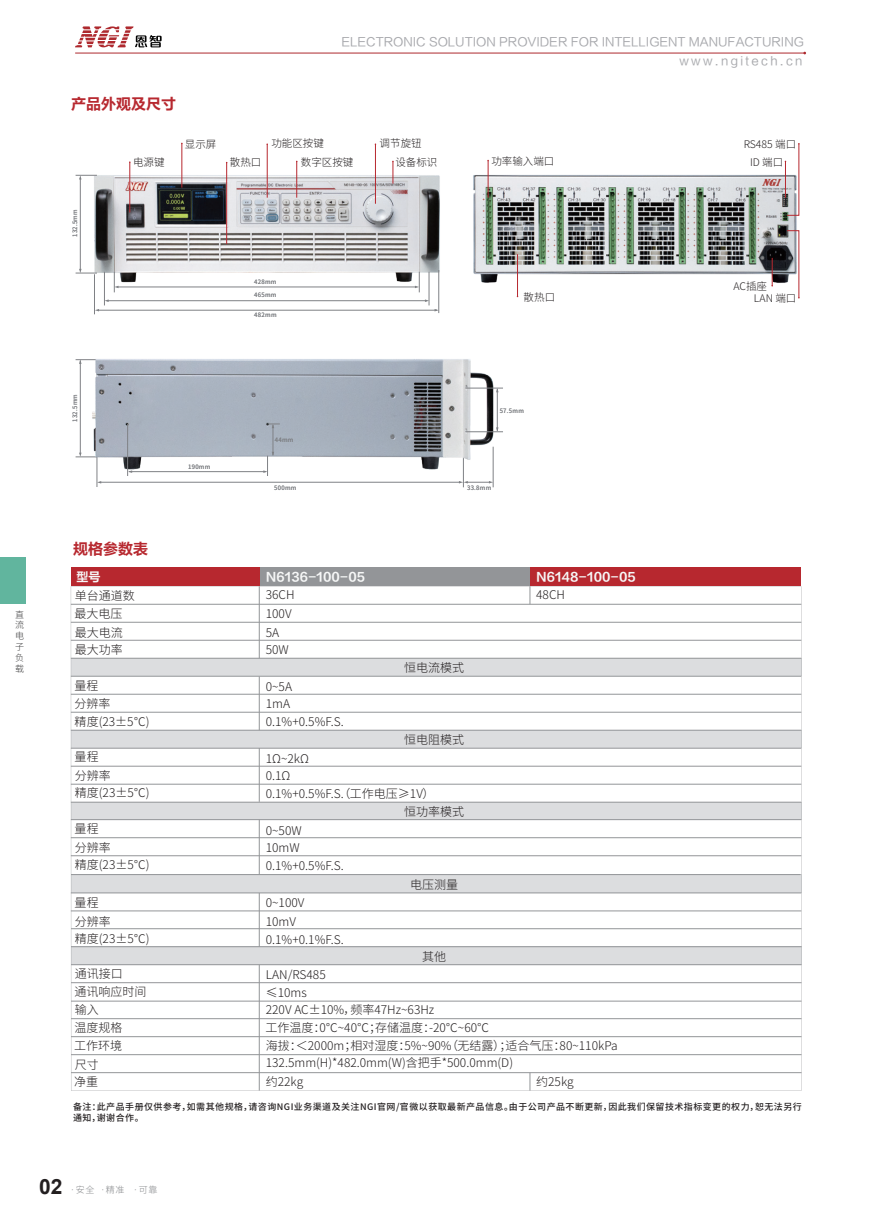
<style>
.page{position:relative;width:893px;height:1212px;background:#fff}
.page>*{position:absolute;margin:0;border:0;box-sizing:border-box;transform-origin:0 0}
.t1{font:700 21px "Arial";color:#231f20}
.t2{font:15px "FZLTCHJW GB1 0";color:#b7282f}
.t3{font:300 12px/17.2px "Source Han Sans CN";color:#231f20}
.t4{font:12px "FZLTHK GBK1 0";color:#a8a9ad}
.t5{font:12px "FZLTCHJW GB1 0";color:#f6f7f7}
.t6{font:12px "FZLTHK GBK1 0";letter-spacing:.2em;color:#a8a9ad}
.t7{font:300 10.5px/12.8px "Source Han Sans CN";color:#231f20}
.t8{font:500 9px/10.8px "Source Han Sans CN";letter-spacing:.05em;color:#231f20}
.t9{font:300 9px "Source Han Sans CN";color:#86888b}
.t10{font:300 9px/10.8px "Source Han Sans CN";color:#3e3e3f;text-align:justify}
.t11{font:6px "Source Han Sans CN";letter-spacing:.05em;color:#7f8185}
</style>
<div class="page">
<div style="left:0;top:557px;width:25px;height:47px;background:#61b59e"></div>
<hr style="left:75px;top:53px;width:729px;height:1px;background:#ae292e">
<svg style="left:75px;top:26px;width:87px;height:21px"></svg>
<img style="left:85px;top:170px;width:355px;height:117px">
<hr style="left:101px;top:482px;width:359px;height:1px;background:#7f8185">
<hr style="left:97px;top:457px;width:1px;height:30px;background:#7f8185">
<hr style="left:463px;top:456px;width:1px;height:31px;background:#7f8185">
<hr style="left:94px;top:274px;width:1px;height:40px;background:#7f8185">
<hr style="left:104px;top:272px;width:1px;height:33px;background:#7f8185">
<hr style="left:429px;top:272px;width:1px;height:33px;background:#7f8185">
<hr style="left:438px;top:270px;width:1px;height:43px;background:#7f8185">
<hr style="left:98px;top:310px;width:339px;height:1px;background:#7f8185">
<hr style="left:118px;top:287px;width:298px;height:1px;background:#7f8185">
<hr style="left:107px;top:300px;width:320px;height:1px;background:#7f8185">
<svg style="left:114px;top:272px;width:5px;height:20px"></svg>
<svg style="left:76px;top:269px;width:21px;height:5px"></svg>
<svg style="left:76px;top:175px;width:21px;height:4px"></svg>
<svg style="left:415px;top:272px;width:5px;height:20px"></svg>
<hr style="left:80px;top:178px;width:1px;height:91px;background:#7f8185">
<svg style="left:76px;top:453px;width:8px;height:5px"></svg>
<svg style="left:76px;top:359px;width:8px;height:5px"></svg>
<hr style="left:80px;top:360px;width:1px;height:94px;background:#7f8185">
<hr style="left:130px;top:162px;width:1px;height:50px;background:#b7282f">
<hr style="left:182px;top:143px;width:1px;height:45px;background:#b7282f">
<hr style="left:296px;top:161px;width:1px;height:37px;background:#b7282f">
<hr style="left:267px;top:144px;width:1px;height:54px;background:#b7282f">
<hr style="left:375px;top:144px;width:1px;height:60px;background:#b7282f">
<svg style="left:392px;top:161px;width:2px;height:23px"></svg>
<hr style="left:226px;top:163px;width:1px;height:81px;background:#b7282f">
<img style="left:84px;top:359px;width:419px;height:113px">
<img style="left:473px;top:166px;width:324px;height:121px">
<svg style="left:771px;top:258px;width:2px;height:28px"></svg>
<svg style="left:787px;top:230px;width:13px;height:68px"></svg>
<hr style="left:517px;top:254px;width:1px;height:42px;background:#b7282f">
<hr style="left:488px;top:161px;width:1px;height:37px;background:#b7282f">
<svg style="left:785px;top:143px;width:15px;height:73px"></svg>
<hr style="left:465px;top:388px;width:38px;height:1px;background:#7f8185">
<hr style="left:465px;top:431px;width:38px;height:1px;background:#7f8185">
<hr style="left:497px;top:389px;width:1px;height:42px;background:#7f8185">
<hr style="left:127px;top:424px;width:1px;height:52px;background:#7f8185">
<hr style="left:129px;top:471px;width:137px;height:1px;background:#7f8185">
<hr style="left:273px;top:425px;width:1px;height:30px;background:#7f8185">
<svg style="left:269px;top:424px;width:11px;height:4px"></svg>
<svg style="left:263px;top:452px;width:11px;height:24px"></svg>
<hr style="left:493px;top:447px;width:1px;height:40px;background:#7f8185">
<svg style="left:459px;top:481px;width:34px;height:2px"></svg>
<div style="left:259px;top:568px;width:271px;height:18px;background:#939598"></div>
<div style="left:530px;top:568px;width:271px;height:18px;background:#b7282f"></div>
<div style="left:71px;top:568px;width:188px;height:18px;background:#b7282f"></div>
<svg style="left:71px;top:586px;width:730px;height:505px"></svg>
<hr style="left:71px;top:964px;width:730px;height:1px;background:#939598">
<hr style="left:71px;top:982px;width:730px;height:1px;background:#939598">
<hr style="left:71px;top:1072px;width:730px;height:1px;background:#939598">
<hr style="left:71px;top:1001px;width:730px;height:1px;background:#939598">
<hr style="left:71px;top:1018px;width:730px;height:1px;background:#939598">
<hr style="left:71px;top:748px;width:730px;height:1px;background:#939598">
<hr style="left:71px;top:766px;width:730px;height:1px;background:#939598">
<hr style="left:71px;top:946px;width:730px;height:1px;background:#939598">
<hr style="left:71px;top:928px;width:730px;height:1px;background:#939598">
<hr style="left:259px;top:586px;width:1px;height:72px;background:#939598">
<svg style="left:530px;top:586px;width:1px;height:18px"></svg>
<svg style="left:530px;top:1072px;width:1px;height:18px"></svg>
<hr style="left:259px;top:676px;width:1px;height:54px;background:#939598">
<hr style="left:259px;top:748px;width:1px;height:54px;background:#939598">
<hr style="left:259px;top:820px;width:1px;height:54px;background:#939598">
<hr style="left:259px;top:893px;width:1px;height:54px;background:#939598">
<hr style="left:259px;top:965px;width:1px;height:125px;background:#939598">
<p class="t4" style="left:341px;top:36px;width:464px">ELECTRONIC SOLUTION PROVIDER FOR INTELLIGENT MANUFACTURING</p>
<p class="t2" style="left:71px;top:95px;width:106px">产品外观及尺寸</p>
<p class="t7" style="left:185px;top:138px;width:33px">显示屏</p>
<p class="t7" style="left:271px;top:137px;width:54px">功能区按键</p>
<p class="t7" style="left:380px;top:137px;width:43px">调节旋钮</p>
<p class="t11" style="left:72px;top:237px;width:29px;rotate:-90deg">132.5mm</p>
<p class="t7" style="left:133px;top:156px;width:33px">电源键</p>
<p class="t7" style="left:230px;top:156px;width:33px">散热口</p>
<p class="t7" style="left:301px;top:156px;width:54px">数字区按键</p>
<p class="t7" style="left:395px;top:156px;width:43px">设备标识</p>
<p class="t11" style="left:254px;top:278px;width:24px">428mm</p>
<p class="t11" style="left:254px;top:292px;width:24px">465mm</p>
<p class="t11" style="left:254px;top:312px;width:24px">482mm</p>
<p class="t6" style="left:679px;top:55px;width:124px">www.ngitech.cn</p>
<p class="t7" style="left:744px;top:138px;width:54px">RS485 端口</p>
<p class="t7" style="left:491px;top:155px;width:64px">功率输入端口</p>
<p class="t7" style="left:750px;top:156px;width:35px">ID 端口</p>
<p class="t7" style="left:524px;top:291px;width:33px">散热口</p>
<p class="t7" style="left:754px;top:279px;width:44px;text-indent:-21px">AC插座<br>LAN 端口</p>
<p class="t10" style="left:15px;top:609px;width:10px">直流电子负载</p>
<p class="t11" style="left:72px;top:422px;width:29px;rotate:-90deg">132.5mm</p>
<p class="t2" style="left:73px;top:540px;width:77px">规格参数表</p>
<p class="t11" style="left:188px;top:463px;width:24px">190mm</p>
<p class="t11" style="left:275px;top:436px;width:20px">44mm</p>
<p class="t11" style="left:274px;top:484px;width:24px">500mm</p>
<p class="t11" style="left:500px;top:407px;width:26px">57.5mm</p>
<p class="t11" style="left:467px;top:484px;width:26px">33.8mm</p>
<p class="t5" style="left:77px;top:570px;width:26px">型号</p>
<p class="t5" style="left:266px;top:570px;width:101px">N6136-100-05</p>
<p class="t5" style="left:536px;top:570px;width:101px">N6148-100-05</p>
<p class="t3" style="left:75px;top:587px;width:62px">单台通道数</p>
<p class="t3" style="left:266px;top:586px;width:30px">36CH</p>
<p class="t3" style="left:536px;top:586px;width:30px">48CH</p>
<p class="t3" style="left:75px;top:605px;width:49px">最大电压</p>
<p class="t3" style="left:266px;top:605px;width:27px">100V</p>
<p class="t3" style="left:75px;top:624px;width:50px">最大电流</p>
<p class="t3" style="left:266px;top:624px;width:15px">5A</p>
<p class="t3" style="left:75px;top:641px;width:50px">最大功率</p>
<p class="t3" style="left:266px;top:641px;width:25px">50W</p>
<p class="t3" style="left:404px;top:659px;width:61px">恒电流模式</p>
<p class="t3" style="left:74px;top:677px;width:26px">量程</p>
<p class="t3" style="left:266px;top:678px;width:28px">0~5A</p>
<p class="t3" style="left:75px;top:696px;width:38px">分辨率</p>
<p class="t3" style="left:266px;top:696px;width:26px">1mA</p>
<p class="t3" style="left:75px;top:713px;width:76px">精度(23±5℃)</p>
<p class="t3" style="left:404px;top:731px;width:61px">恒电阻模式</p>
<p class="t3" style="left:75px;top:748px;width:26px">量程</p>
<p class="t3" style="left:266px;top:750px;width:45px">1Ω~2kΩ</p>
<p class="t3" style="left:75px;top:767px;width:37px">分辨率</p>
<p class="t3" style="left:266px;top:767px;width:26px">0.1Ω</p>
<p class="t3" style="left:266px;top:713px;width:80px">0.1%+0.5%F.S.</p>
<p class="t3" style="left:75px;top:784px;width:76px">精度(23±5℃)</p>
<p class="t3" style="left:404px;top:785px;width:61px;text-indent:-138px">0.1%+0.5%F.S.（工作电压≥1V）<br>恒功率模式</p>
<p class="t3" style="left:75px;top:820px;width:26px">量程</p>
<p class="t3" style="left:266px;top:822px;width:37px">0~50W</p>
<p class="t3" style="left:75px;top:839px;width:37px">分辨率</p>
<p class="t3" style="left:266px;top:839px;width:35px">10mW</p>
<p class="t3" style="left:75px;top:856px;width:76px">精度(23±5℃)</p>
<p class="t3" style="left:266px;top:857px;width:80px">0.1%+0.5%F.S.</p>
<p class="t3" style="left:410px;top:876px;width:49px">电压测量</p>
<p class="t3" style="left:75px;top:894px;width:26px">量程</p>
<p class="t3" style="left:266px;top:894px;width:40px">0~100V</p>
<p class="t3" style="left:75px;top:913px;width:37px">分辨率</p>
<p class="t3" style="left:266px;top:913px;width:32px">10mV</p>
<p class="t3" style="left:75px;top:930px;width:76px">精度(23±5℃)</p>
<p class="t3" style="left:266px;top:931px;width:80px">0.1%+0.1%F.S.</p>
<p class="t3" style="left:75px;top:965px;width:50px">通讯接口</p>
<p class="t3" style="left:266px;top:966px;width:61px">LAN/RS485</p>
<p class="t3" style="left:75px;top:983px;width:74px">通讯响应时间</p>
<p class="t3" style="left:266px;top:984px;width:43px">≤10ms</p>
<p class="t3" style="left:422px;top:948px;width:25px">其他</p>
<p class="t3" style="left:75px;top:1002px;width:26px">输入</p>
<p class="t3" style="left:266px;top:1002px;width:170px">220V AC±10%，频率47Hz~63Hz</p>
<p class="t3" style="left:74px;top:1019px;width:50px">温度规格</p>
<p class="t3" style="left:265px;top:1019px;width:225px">工作温度：0℃~40℃；存储温度：-20℃~60℃</p>
<p class="t3" style="left:74px;top:1037px;width:49px">工作环境</p>
<p class="t3" style="left:266px;top:1037px;width:353px">海拔：＜2000m；相对湿度：5%~90%（无结露）；适合气压：80~110kPa<br>132.5mm(H)*482.0mm(W)含把手*500.0mm(D)</p>
<p class="t3" style="left:74px;top:1056px;width:26px">尺寸净重</p>
<p class="t3" style="left:536px;top:1073px;width:39px">约25kg</p>
<p class="t3" style="left:266px;top:1073px;width:39px">约22kg</p>
<p class="t8" style="left:73px;top:1101px;width:730px">备注：此产品手册仅供参考，如需其他规格，请咨询NGI业务渠道及关注NGI官网/官微以获取最新产品信息。由于公司产品不断更新，因此我们保留技术指标变更的权力，恕无法另行通知，谢谢合作。</p>
<h1 class="t1" style="left:39px;top:1172px;width:25px">02</h1>
<p class="t9" style="left:70px;top:1185px;width:89px">·安全 ·精准 ·可靠</p>
</div>
